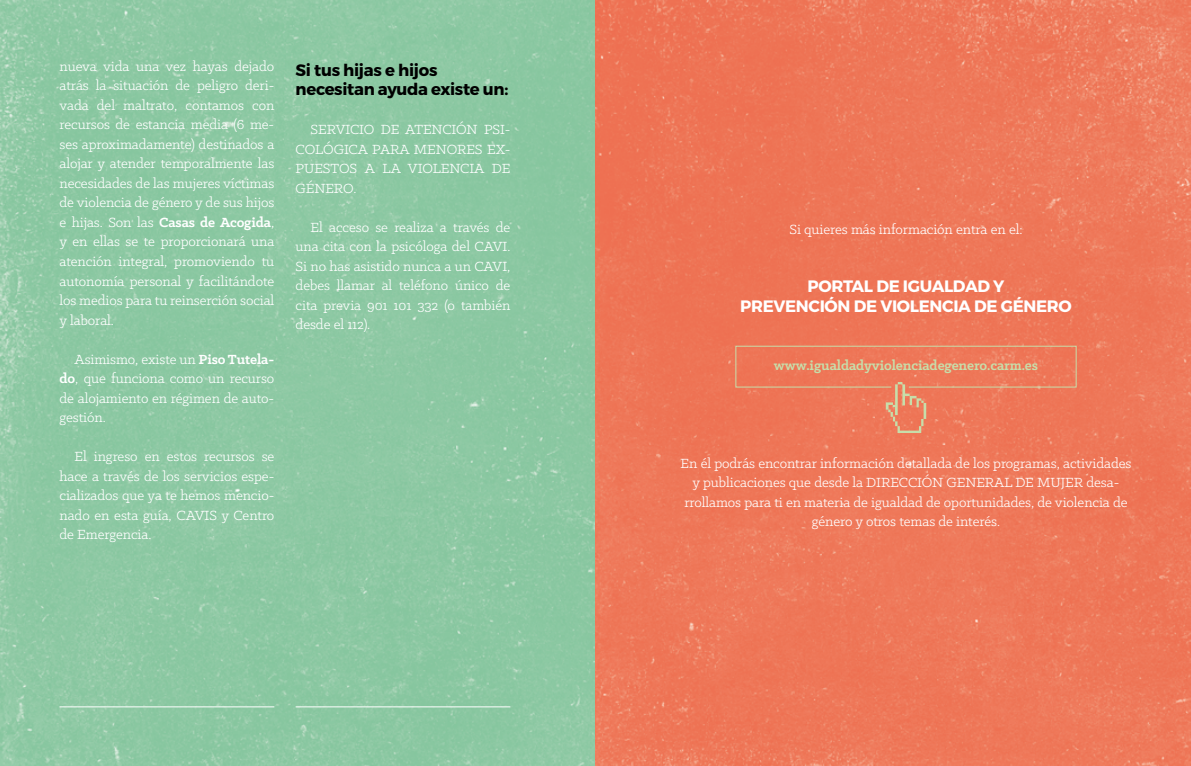
<style>
.page{position:relative;width:1191px;height:766px;background:#fff}
.page>*{position:absolute;margin:0;border:0;box-sizing:border-box;transform-origin:0 0}
.t1{font:700 16.5px/19.5px "Montserrat";letter-spacing:-.02em;color:#fff;text-align:center}
.t2{font:700 16.5px/19.5px "Montserrat";letter-spacing:-.02em;color:#000}
.t3{font:15px/19.5px "Klinic Slab";letter-spacing:-.005em;color:#fff;text-align:justify}
.t4{font:700 15px "Klinic Slab";letter-spacing:-.005em;color:#c7deaa}
.s1{font-weight:700}
</style>
<div class="page">
<img style="left:0;top:0;width:1191px;height:765px">
<hr style="left:60px;top:706px;width:214px;height:1px;background:#fff">
<hr style="left:296px;top:706px;width:214px;height:1px;background:#fff">
<svg style="left:735px;top:345px;width:342px;height:88px;background:#ec7a5b"></svg>
<p class="t3" style="left:60px;top:56px;width:216px">nueva vida una vez hayas dejado atrás la situación de peligro deri&shy;vada del maltrato, contamos con recursos de estancia media (6 me&shy;ses aproximadamente) destinados a alojar y atender temporalmente las necesidades de las mujeres víctimas de violencia de género y de sus hijos e hijas. Son las <span class="s1">Casas de Acogida</span>, y en ellas se te proporcionará una atención integral, promoviendo tu autonomía personal y facilitándote los medios para tu reinserción social y laboral.</p>
<p class="t3" style="left:60px;top:348px;width:216px;text-indent:15px">Asimismo, existe un <span class="s1">Piso Tutela&shy;do</span>, que funciona como un recurso de alojamiento en régimen de auto&shy;gestión.</p>
<p class="t3" style="left:60px;top:446px;width:216px;text-indent:15px">El ingreso en estos recursos se hace a través de los servicios espe&shy;cializados que ya te hemos mencio&shy;nado en esta guía, CAVIS y Centro de Emergencia.</p>
<p class="t2" style="left:296px;top:60px;width:214px">Si tus hijas e hijos necesitan ayuda existe un:</p>
<p class="t3" style="left:296px;top:119px;width:216px;text-indent:15px">SERVICIO DE ATENCIÓN PSI-COLÓGICA PARA MENORES EX-PUESTOS A LA VIOLENCIA DE GÉNERO.</p>
<p class="t3" style="left:296px;top:217px;width:216px;text-indent:15px">El acceso se realiza a través de una cita con la psicóloga del CAVI.<br>Si no has asistido nunca a un CAVI, debes llamar al teléfono único de cita previa 901 101 332 (o también desde el 112).</p>
<p class="t3" style="left:789px;top:219px;width:235px">Si quieres más información entra en el:</p>
<p class="t1" style="left:740px;top:277px;width:333px">PORTAL DE IGUALDAD Y<br>PREVENCIÓN DE VIOLENCIA DE GÉNERO</p>
<p class="t4" style="left:774px;top:355px;width:265px">www.igualdadyviolenciadegenero.carm.es</p>
<p class="t3" style="left:680px;top:453px;width:452px;text-align:center">En él podrás encontrar información detallada de los programas, actividades y publicaciones que desde la DIRECCIÓN GENERAL DE MUJER desa&shy;rrollamos para ti en materia de igualdad de oportunidades, de violencia de género y otros temas de interés.</p>
</div>
